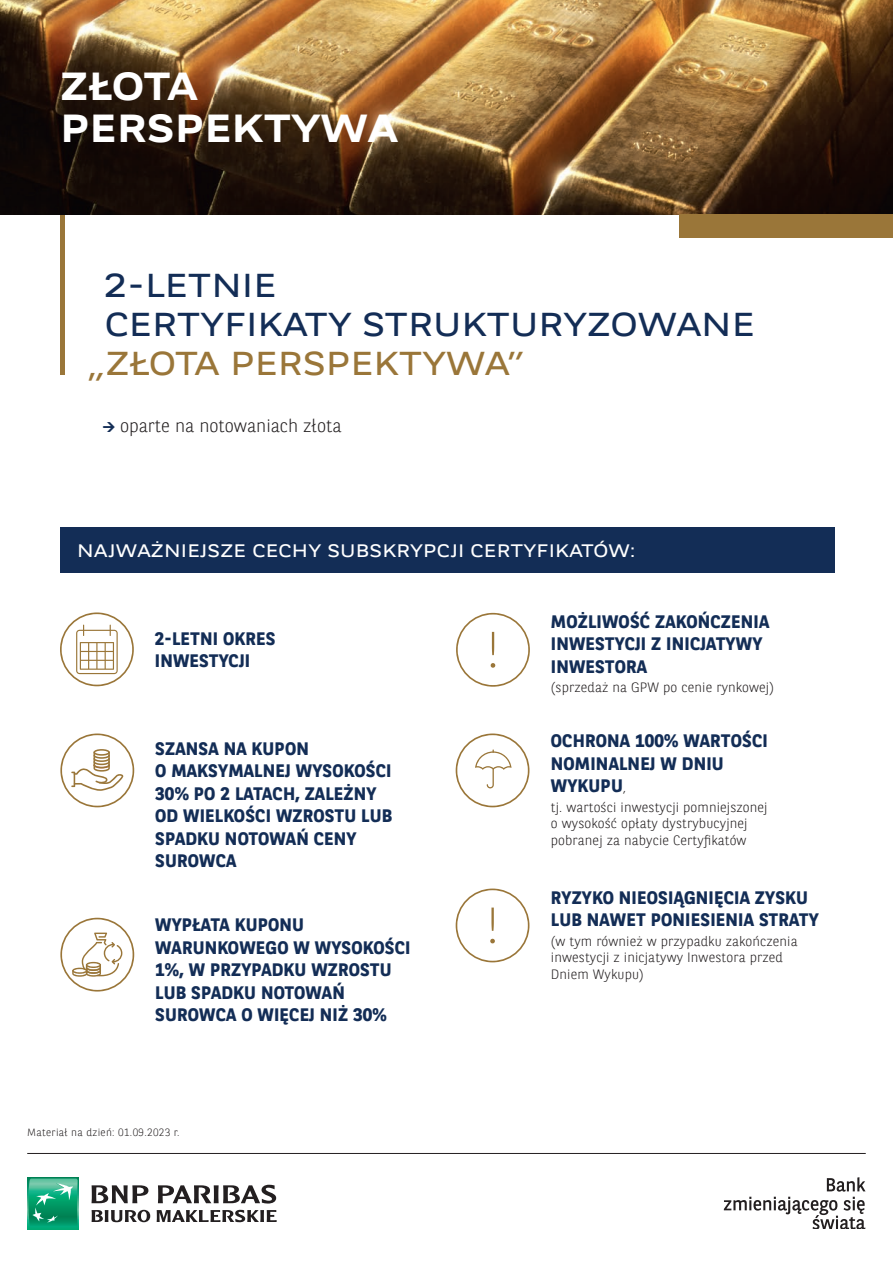
<style>
.page{position:relative;width:893px;height:1263px;background:#fff}
.page>*{position:absolute;margin:0;border:0;box-sizing:border-box;transform-origin:0 0}
.t1{font:700 39px/42px "BNPP Expanded Sans";color:#fff}
.t2{font:33px/39px "BNPP Expanded Sans";color:#132d56}
.t3{font:33px "BNPP Expanded Sans";color:#9a7639}
.t4{font:700 18px/22.5px "BNPP Sans";letter-spacing:.01em;color:#132d56}
.t5{font:18px "BNPP Expanded Sans";letter-spacing:.01em;color:#fff}
.t6{font:300 18px "BNPP Sans";color:#231f20}
.t7{font:300 13.5px/16.5px "BNPP Sans";letter-spacing:.01em;color:#231f20}
.t8{font:300 10.5px "BNPP Sans";letter-spacing:.03em;color:#231f20}
.s1{font-weight:300;font-size:13.5px;color:#231f20}
</style>
<div class="page">
<hr style="left:60px;top:200px;width:4px;height:175px;background:#9a7639">
<img style="left:0;top:0;width:893px;height:215px">
<div style="left:679px;top:215px;width:214px;height:23px;background:#9a7639"></div>
<div style="left:60px;top:528px;width:774px;height:45px;background:#132d56"></div>
<hr style="left:27px;top:1153px;width:839px;height:1px;background:#231f20">
<svg style="left:827px;top:1177px;width:38px;height:14px"></svg>
<svg style="left:724px;top:1197px;width:141px;height:32px"></svg>
<div style="left:27px;top:1178px;width:52px;height:51px;background:#00ab79"></div>
<svg style="left:28px;top:1178px;width:50px;height:47px"></svg>
<svg style="left:92px;top:1185px;width:56px;height:18px"></svg>
<svg style="left:158px;top:1185px;width:118px;height:18px"></svg>
<svg style="left:92px;top:1210px;width:58px;height:12px"></svg>
<svg style="left:157px;top:1210px;width:120px;height:12px"></svg>
<svg style="left:456px;top:888px;width:73px;height:74px"></svg>
<svg style="left:456px;top:613px;width:74px;height:74px"></svg>
<svg style="left:456px;top:733px;width:73px;height:74px"></svg>
<svg style="left:60px;top:612px;width:74px;height:74px"></svg>
<svg style="left:60px;top:918px;width:74px;height:73px"></svg>
<svg style="left:60px;top:733px;width:74px;height:74px"></svg>
<h1 class="t1" style="left:60px;top:64px;width:340px">ZŁOTA<br>PERSPEKTYWA</h1>
<h2 class="t2" style="left:104px;top:265px;width:652px">2-LETNIE<br>CERTYFIKATY STRUKTURYZOWANE</h2>
<h2 class="t3" style="left:87px;top:341px;width:439px">„ZŁOTA PERSPEKTYWA”</h2>
<p class="t6" style="left:120px;top:413px;width:223px">oparte na notowaniach złota</p>
<p class="t5" style="left:77px;top:538px;width:559px">NAJWAŻNIEJSZE CECHY SUBSKRYPCJI CERTYFIKATÓW:</p>
<p class="t4" style="left:155px;top:627px;width:122px">2-LETNI OKRES<br>INWESTYCJI</p>
<p class="t4" style="left:155px;top:736px;width:239px">SZANSA NA KUPON<br>O MAKSYMALNEJ WYSOKOŚCI<br>30% PO 2 LATACH, ZALEŻNY<br>OD WIELKOŚCI WZROSTU LUB<br>SPADKU NOTOWAŃ CENY<br>SUROWCA</p>
<p class="t4" style="left:155px;top:913px;width:257px">WYPŁATA KUPONU<br>WARUNKOWEGO W WYSOKOŚCI<br>1%, W PRZYPADKU WZROSTU<br>LUB SPADKU NOTOWAŃ<br>SUROWCA O WIĘCEJ NIŻ 30%</p>
<p class="t8" style="left:27px;top:1125px;width:154px">Materiał na dzień: 01.09.2023 r.</p>
<p class="t4" style="left:551px;top:609px;width:220px">MOŻLIWOŚĆ ZAKOŃCZENIA<br>INWESTYCJI Z INICJATYWY<br>INWESTORA</p>
<p class="t7" style="left:551px;top:678px;width:225px">(sprzedaż na GPW po cenie rynkowej)</p>
<p class="t4" style="left:551px;top:729px;width:218px">OCHRONA 100% WARTOŚCI<br>NOMINALNEJ W DNIU<br>WYKUPU<span class="s1">,</span></p>
<p class="t7" style="left:551px;top:798px;width:218px">tj. wartości inwestycji pomniejszonej o wysokość opłaty dystrybucyjnej pobranej za nabycie Certyfikatów</p>
<p class="t4" style="left:551px;top:885px;width:269px">RYZYKO NIEOSIĄGNIĘCIA ZYSKU<br>LUB NAWET PONIESIENIA STRATY</p>
<p class="t7" style="left:551px;top:932px;width:248px">(w tym również w przypadku zakończenia inwestycji z inicjatywy Inwestora przed<br>Dniem Wykupu)</p>
</div>
